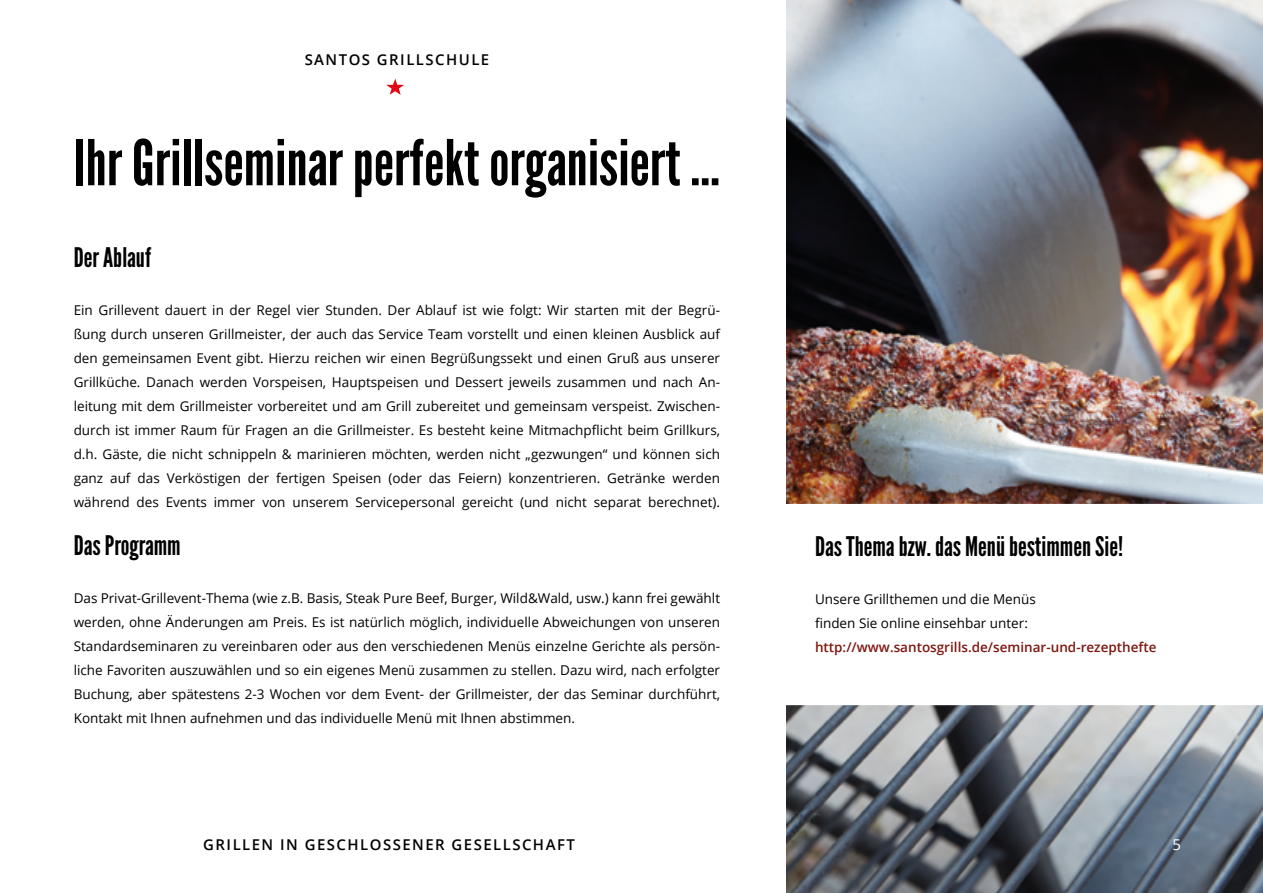
<style>
.page{position:relative;width:1263px;height:893px;background:#fff}
.page>*{position:absolute;margin:0;border:0;box-sizing:border-box;transform-origin:0 0}
.t1{font:63px "League Gothic";color:#000}
.t2{font:27px "League Gothic";color:#000}
.t3{font:600 14.85px "Open Sans";letter-spacing:.1em;color:#000}
.t4{font:14.85px "Open Sans";color:#fff}
.t5{font:13.5px/24px "Open Sans";color:#000;text-align:justify}
.t6{font:600 13.5px "Open Sans";color:#7e1710}
</style>
<div class="page">
<svg style="left:386px;top:79px;width:18px;height:16px"></svg>
<img style="left:787px;top:0;width:476px;height:893px">
<svg style="left:745px;top:504px;width:518px;height:201px"></svg>
<p class="t3" style="left:304px;top:50px;width:186px">SANTOS GRILLSCHULE</p>
<h1 class="t1" style="left:74px;top:125px;width:648px">Ihr Grillseminar perfekt organisiert …</h1>
<h2 class="t2" style="left:74px;top:241px;width:79px">Der Ablauf</h2>
<p class="t5" style="left:74px;top:298px;width:648px">Ein Grillevent dauert in der Regel vier Stunden. Der Ablauf ist wie folgt: Wir starten mit der Begrü&shy;ßung durch unseren Grillmeister, der auch das Service Team vorstellt und einen kleinen Ausblick auf den gemeinsamen Event gibt. Hierzu reichen wir einen Begrüßungssekt und einen Gruß aus unserer Grillküche. Danach werden Vorspeisen, Hauptspeisen und Dessert jeweils zusammen und nach An&shy;leitung mit dem Grillmeister vorbereitet und am Grill zubereitet und gemeinsam verspeist. Zwischen&shy;durch ist immer Raum für Fragen an die Grillmeister. Es besteht keine Mitmachpflicht beim Grillkurs, d.h. Gäste, die nicht schnippeln &amp; marinieren möchten, werden nicht „gezwungen“ und können sich ganz auf das Verköstigen der fertigen Speisen (oder das Feiern) konzentrieren. Getränke werden während des Events immer von unserem Servicepersonal gereicht (und nicht separat berechnet).</p>
<h2 class="t2" style="left:74px;top:529px;width:109px">Das Programm</h2>
<p class="t5" style="left:74px;top:586px;width:648px">Das Privat-Grillevent-Thema (wie z.B. Basis, Steak Pure Beef, Burger, Wild&amp;Wald, usw.) kann frei gewählt werden, ohne Änderungen am Preis. Es ist natürlich möglich, individuelle Abweichungen von unseren Standardseminaren zu vereinbaren oder aus den verschiedenen Menüs einzelne Gerichte als persön&shy;liche Favoriten auszuwählen und so ein eigenes Menü zusammen zu stellen. Dazu wird, nach erfolgter Buchung, aber spätestens 2-3 Wochen vor dem Event- der Grillmeister, der das Seminar durchführt, Kontakt mit Ihnen aufnehmen und das individuelle Menü mit Ihnen abstimmen.</p>
<p class="t3" style="left:203px;top:835px;width:373px">GRILLEN IN GESCHLOSSENER GESELLSCHAFT</p>
<h2 class="t2" style="left:815px;top:530px;width:310px">Das Thema bzw. das Menü bestimmen Sie!</h2>
<p class="t5" style="left:815px;top:586px;width:222px">Unsere Grillthemen und die Menüs finden Sie online einsehbar unter:</p>
<p class="t6" style="left:815px;top:637px;width:343px">http://www.santosgrills.de/seminar-und-rezepthefte</p>
<p class="t4" style="left:1172px;top:835px;width:10px">5</p>
</div>
